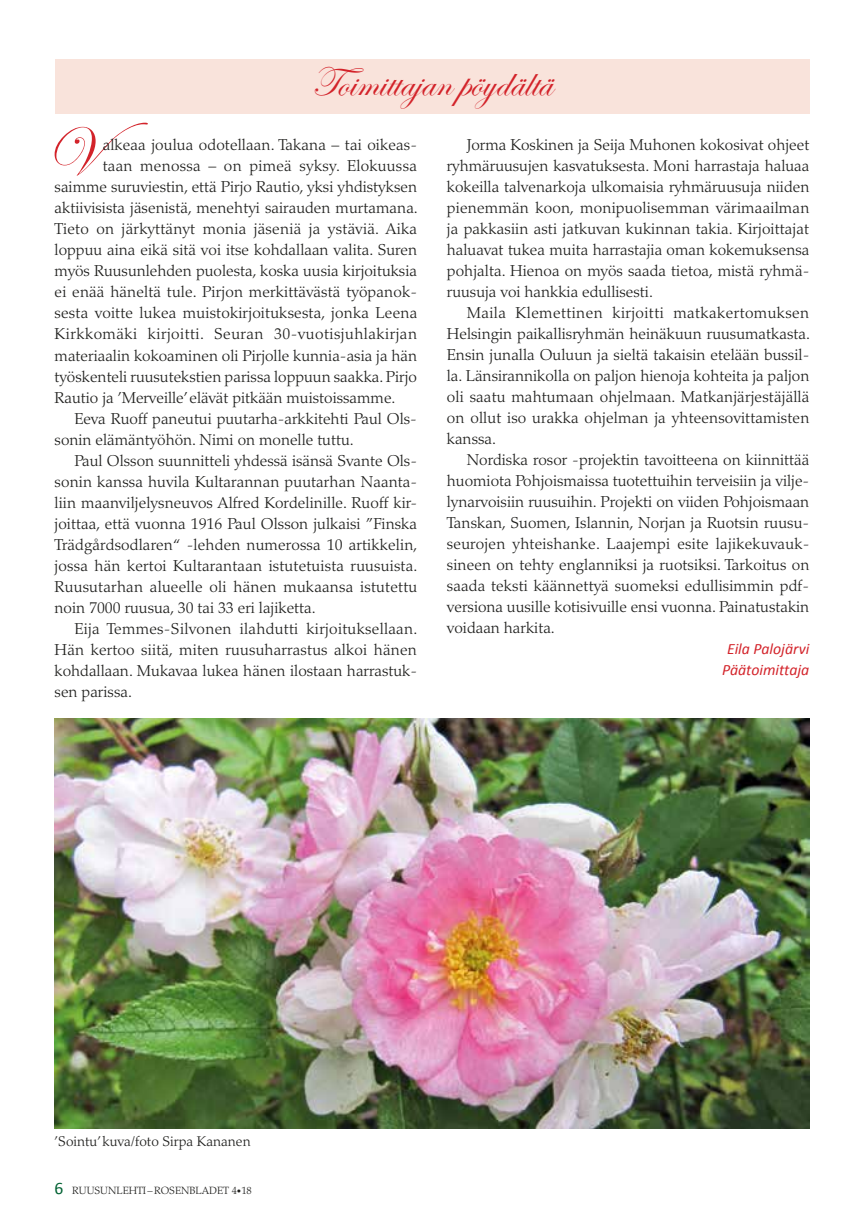
<style>
.page{position:relative;width:864px;height:1231px;background:#fff}
.page>*{position:absolute;margin:0;border:0;box-sizing:border-box;transform-origin:0 0}
.t1{font:68.6px "Edwardian Script ITC";color:#d3232a}
.t2{font:42px "Edwardian Script ITC";color:#d3232a}
.t3{font:300 15.75px/21px "Palatino LT Std";letter-spacing:.005em;color:#1d1d1b;text-align:justify}
.t4{font:300 15.75px "Palatino LT Std";letter-spacing:.03em;color:#1d1d1b}
.t5{font:italic 15.75px/21px "Calibri";color:#d3232a;text-align:center}
.t6{font:300 14px "Palatino LT Std";color:#1d1d1b}
.t7{font:300 10.5px "Palatino LT Std";color:#1d1d1b}
.s1{font-family:"Calibri";font-weight:400;font-size:17.5px;color:#006132}
.s2{font-size:8.75px}
</style>
<div class="page">
<div style="left:55px;top:60px;width:754px;height:54px;background:#f9e3db"></div>
<img style="left:55px;top:719px;width:754px;height:408px">
<h2 class="t2" style="left:312px;top:59px;width:241px">Toimittajan pöydältä</h2>
<h1 class="t1" style="left:44px;top:113px;width:105px">V</h1>
<p class="t3" style="left:103px;top:135px;width:316px">alkeaa joulua odotellaan. Takana – tai oikeas-</p>
<p class="t3" style="left:103px;top:156px;width:315px">taan menossa – on pimeä syksy. Elokuussa</p>
<p class="t3" style="left:55px;top:177px;width:364px">saimme suruviestin, että Pirjo Rautio, yksi yhdistyksen</p>
<p class="t3" style="left:55px;top:198px;width:364px">aktiivisista jäsenistä, menehtyi sairauden murtamana.</p>
<p class="t3" style="left:55px;top:219px;width:364px">Tieto on järkyttänyt monia jäseniä ja ystäviä. Aika</p>
<p class="t3" style="left:55px;top:240px;width:364px">loppuu aina eikä sitä voi itse kohdallaan valita. Suren</p>
<p class="t3" style="left:55px;top:261px;width:364px">myös Ruusunlehden puolesta, koska uusia kirjoituksia</p>
<p class="t3" style="left:55px;top:282px;width:364px">ei enää häneltä tule. Pirjon merkittävästä työpanok-</p>
<p class="t3" style="left:55px;top:303px;width:364px">sesta voitte lukea muistokirjoituksesta, jonka Leena</p>
<p class="t4" style="left:55px;top:325px;width:364px">Kirkkomäki kirjoitti. Seuran 30-vuotisjuhlakirjan</p>
<p class="t3" style="left:55px;top:345px;width:364px">materiaalin kokoaminen oli Pirjolle kunnia-asia ja hän</p>
<p class="t3" style="left:55px;top:366px;width:364px">työskenteli ruusutekstien parissa loppuun saakka. Pirjo</p>
<p class="t3" style="left:55px;top:387px;width:342px">Rautio ja ’Merveille’ elävät pitkään muistoissamme.</p>
<p class="t3" style="left:74px;top:408px;width:344px">Eeva Ruoff paneutui puutarha-arkkitehti Paul Ols-</p>
<p class="t3" style="left:55px;top:429px;width:300px">sonin elämäntyöhön. Nimi on monelle tuttu.</p>
<p class="t3" style="left:74px;top:450px;width:344px">Paul Olsson suunnitteli yhdessä isänsä Svante Ols-</p>
<p class="t3" style="left:55px;top:471px;width:364px">sonin kanssa huvila Kultarannan puutarhan Naanta-</p>
<p class="t3" style="left:55px;top:492px;width:364px">liin maanviljelysneuvos Alfred Kordelinille. Ruoff kir-</p>
<p class="t3" style="left:55px;top:513px;width:364px">joittaa, että vuonna 1916 Paul Olsson julkaisi ”Finska</p>
<p class="t3" style="left:55px;top:534px;width:364px">Trädgårdsodlaren“ -lehden numerossa 10 artikkelin,</p>
<p class="t3" style="left:55px;top:555px;width:364px">jossa hän kertoi Kultarantaan istutetuista ruusuista.</p>
<p class="t3" style="left:55px;top:576px;width:364px">Ruusutarhan alueelle oli hänen mukaansa istutettu</p>
<p class="t3" style="left:55px;top:597px;width:262px">noin 7000 ruusua, 30 tai 33 eri lajiketta.</p>
<p class="t3" style="left:74px;top:618px;width:344px">Eija Temmes-Silvonen ilahdutti kirjoituksellaan.</p>
<p class="t3" style="left:55px;top:639px;width:363px">Hän kertoo siitä, miten ruusuharrastus alkoi hänen</p>
<p class="t3" style="left:55px;top:660px;width:364px">kohdallaan. Mukavaa lukea hänen ilostaan harrastuk-</p>
<p class="t3" style="left:55px;top:681px;width:79px">sen parissa.</p>
<p class="t3" style="left:446px;top:135px;width:364px;text-indent:20px">Jorma Koskinen ja Seija Muhonen kokosivat ohjeet ryhmäruusujen kasvatuksesta. Moni harrastaja haluaa kokeilla talvenarkoja ulkomaisia ryhmäruusuja niiden pienemmän koon, monipuolisemman värimaailman ja pakkasiin asti jatkuvan kukinnan takia. Kirjoittajat haluavat tukea muita harrastajia oman kokemuksensa pohjalta. Hienoa on myös saada tietoa, mistä ryhmä&shy;ruusuja voi hankkia edullisesti.</p>
<p class="t3" style="left:446px;top:303px;width:364px;text-indent:20px">Maila Klemettinen kirjoitti matkakertomuksen Helsingin paikallisryhmän heinäkuun ruusumatkasta.<br>Ensin junalla Ouluun ja sieltä takaisin etelään bussil&shy;la. Länsirannikolla on paljon hienoja kohteita ja paljon oli saatu mahtumaan ohjelmaan. Matkanjärjestäjällä on ollut iso urakka ohjelman ja yhteensovittamisten kanssa.</p>
<p class="t3" style="left:446px;top:450px;width:364px;text-indent:20px">Nordiska rosor -projektin tavoitteena on kiinnittää huomiota Pohjoismaissa tuotettuihin terveisiin ja vilje&shy;lynarvoisiin ruusuihin. Projekti on viiden Pohjoismaan Tanskan, Suomen, Islannin, Norjan ja Ruotsin ruusu&shy;seurojen yhteishanke. Laajempi esite lajikekuvauk&shy;sineen on tehty englanniksi ja ruotsiksi. Tarkoitus on saada teksti käännettyä suomeksi edullisimmin pdf&shy;versiona uusille kotisivuille ensi vuonna. Painatustakin voidaan harkita.</p>
<p class="t5" style="left:721px;top:638px;width:89px">Eila Palojärvi<br>Päätoimittaja</p>
<p class="t6" style="left:55px;top:1132px;width:197px">’Sointu’ kuva/foto Sirpa Kananen</p>
<p class="t7" style="left:55px;top:1184px;width:199px"><span class="s1">6</span> RUUSUNLEHTI–ROSENBLADET 4<span class="s2">•</span>18</p>
</div>
